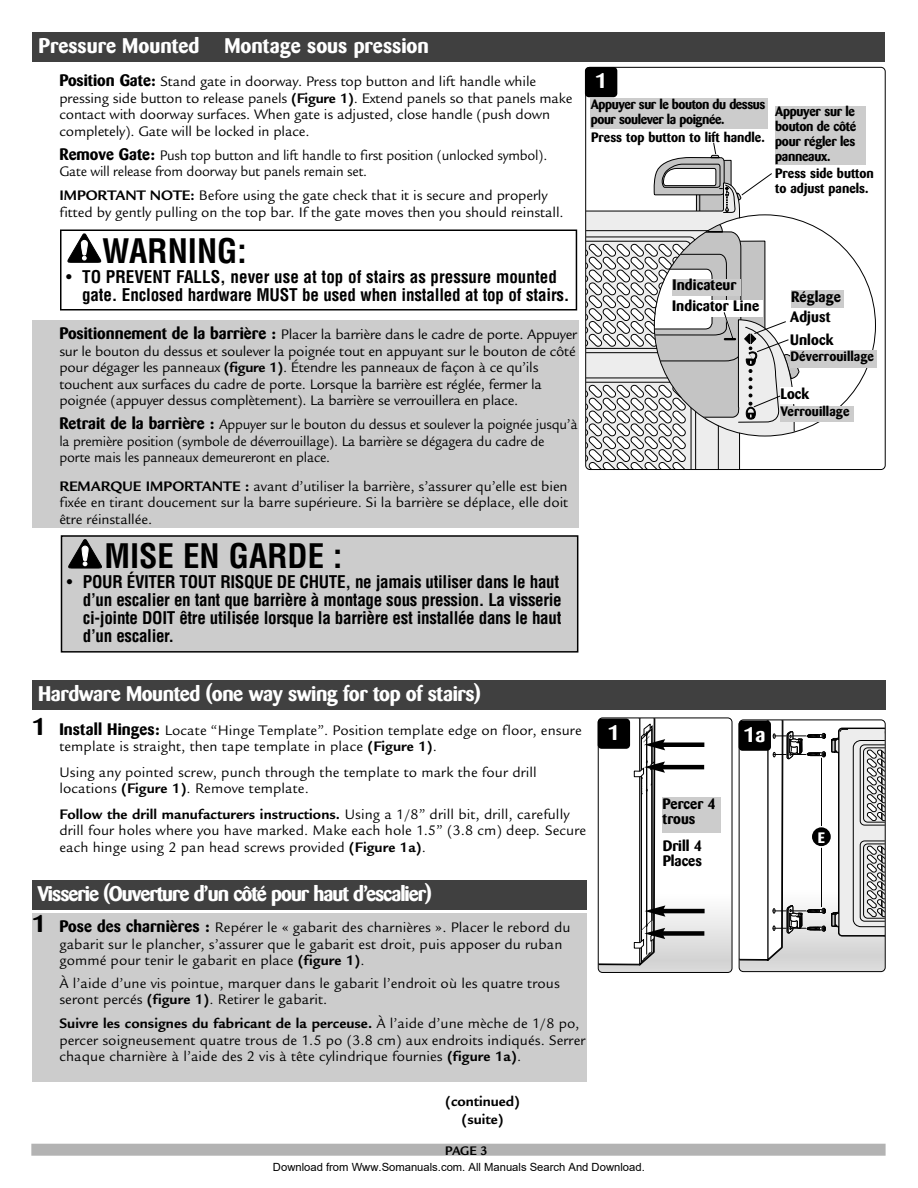
<style>
.page{position:relative;width:918px;height:1188px;background:#fff}
.page>*{position:absolute;margin:0;border:0;box-sizing:border-box;transform-origin:0 0}
.t1{font:700 condensed 33px "Helvetica";color:#000}
.t2{font:700 21px "Barmeno";letter-spacing:-.02em;color:#fff}
.t3{font:700 21px "Barmeno";letter-spacing:-.05em;color:#fff}
.t4{font:700 21px "Barmeno";color:#fff}
.t5{font:700 condensed 17.1px/18px "Helvetica";letter-spacing:-.02em;color:#000}
.t6{font:15px/16.5px "Legacy Sans";letter-spacing:-.005em;color:#000}
.t7{font:15px/16.5px "Legacy Sans";letter-spacing:-.005em;color:#000;scale:.95 1}
.t8{font:700 15px/15px "Barmeno";letter-spacing:.005em;color:#000}
.t9{font:700 15px/18px "Legacy Sans";color:#000;text-align:center}
.t10{font:700 15px "Barmeno";color:#fff}
.t11{font:700 13.5px/15px "Barmeno";letter-spacing:-.02em;color:#000}
.t12{font:700 13.5px/15px "Barmeno";color:#000}
.t13{font:700 13.5px "Barmeno";letter-spacing:.005em;color:#000}
.t14{font:700 13.5px "Legacy Sans";color:#000;scale:.95 1}
.t15{font:11.25px "Arial";color:#000}
.s1{font-family:"Barmeno";font-weight:700;font-size:16.5px}
.s2{font-weight:700}
.s3{font-weight:400;font-size:16.8px}
.s4{font-family:"Barmeno";font-weight:700;font-size:24px}
</style>
<div class="page">
<svg style="left:587px;top:210px;width:153px;height:13px;background:#e0e0e0"></svg>
<div style="left:591px;top:98px;width:177px;height:31px;background:#ccc"></div>
<div style="left:655px;top:215px;width:220px;height:221px;background:#fff;border-radius:50%"></div>
<svg style="left:653px;top:142px;width:120px;height:73px"></svg>
<svg style="left:586px;top:223px;width:214px;height:246px"></svg>
<div style="left:790px;top:311px;width:61px;height:41px;background:#fff"></div>
<div style="left:791px;top:291px;width:52px;height:17px;background:#ccc"></div>
<div style="left:673px;top:279px;width:68px;height:17px;background:#ccc"></div>
<div style="left:31px;top:1144px;width:855px;height:12px;background:#b3b3b3"></div>
<div style="left:32px;top:32px;width:853px;height:30px;background:#404040"></div>
<div style="left:585px;top:67px;width:32px;height:30px;background:#000;border-radius:4px"></div>
<div style="left:60px;top:230px;width:517px;height:80px;border:2px solid #000"></div>
<svg style="left:67px;top:233px;width:35px;height:30px"></svg>
<div style="left:32px;top:321px;width:547px;height:207px;background:#ccc"></div>
<div style="left:598px;top:719px;width:32px;height:30px;background:#000;border-radius:4px"></div>
<svg style="left:599px;top:718px;width:133px;height:254px"></svg>
<svg style="left:740px;top:720px;width:145px;height:250px"></svg>
<div style="left:739px;top:720px;width:147px;height:252px;border:1px solid #000;border-radius:4px"></div>
<div style="left:739px;top:721px;width:32px;height:30px;background:#000;border-radius:4px"></div>
<div style="left:812px;top:827px;width:19px;height:19px;background:#000;border-radius:50%"></div>
<hr style="left:821px;top:758px;width:1px;height:68px;background:#000">
<hr style="left:821px;top:848px;width:1px;height:59px;background:#000">
<div style="left:32px;top:681px;width:854px;height:29px;background:#404040"></div>
<div style="left:775px;top:106px;width:91px;height:59px;background:#ccc"></div>
<div style="left:790px;top:351px;width:87px;height:17px;background:#ccc"></div>
<div style="left:781px;top:406px;width:73px;height:16px;background:#ccc"></div>
<div style="left:32px;top:914px;width:555px;height:168px;background:#ccc"></div>
<div style="left:32px;top:880px;width:555px;height:30px;background:#404040"></div>
<div style="left:62px;top:537px;width:515px;height:114px;background:#ccc"></div>
<div style="left:61px;top:535px;width:517px;height:118px;border:2px solid #000"></div>
<svg style="left:68px;top:539px;width:34px;height:30px"></svg>
<h2 class="t4" style="left:39px;top:37px;width:392px">Pressure Mounted Montage sous pression</h2>
<p class="t6" style="left:59px;top:75px;width:514px"><span class="s1">Position Gate:</span> Stand gate in doorway. Press top button and lift handle while pressing side button to release panels <span class="s2">(Figure 1)</span>. Extend panels so that panels make contact with doorway surfaces. When gate is adjusted, close handle (push down completely). Gate will be locked in place.</p>
<p class="t7" style="left:59px;top:148px;width:515px"><span class="s1">Remove Gate:</span> Push top button and lift handle to first position (unlocked symbol).<br>Gate will release from doorway but panels remain set.</p>
<p class="t6" style="left:59px;top:189px;width:506px"><span class="s2">IMPORTANT NOTE:</span> Before using the gate check that it is secure and properly fitted by gently pulling on the top bar. If the gate moves then you should reinstall.</p>
<h1 class="t1" style="left:102px;top:238px;width:146px">WARNING:</h1>
<p class="t5" style="left:82px;top:269px;width:489px;text-indent:-16px"><span class="s3">•</span> TO PREVENT FALLS, never use at top of stairs as pressure mounted gate. Enclosed hardware MUST be used when installed at top of stairs.</p>
<p class="t6" style="left:59px;top:328px;width:519px"><span class="s1">Positionnement de la barrière :</span> Placer la barrière dans le cadre de porte. Appuyer sur le bouton du dessus et soulever la poignée tout en appuyant sur le bouton de côté pour dégager les panneaux <span class="s2">(figure 1)</span>. Étendre les panneaux de façon à ce qu’ils touchent aux surfaces du cadre de porte. Lorsque la barrière est réglée, fermer la poignée (appuyer dessus complètement). La barrière se verrouillera en place.</p>
<p class="t7" style="left:59px;top:418px;width:547px"><span class="s1">Retrait de la barrière :</span> Appuyer sur le bouton du dessus et soulever la poignée jusqu’à la première position (symbole de déverrouillage). La barrière se dégagera du cadre de porte mais les panneaux demeureront en place.</p>
<p class="t6" style="left:59px;top:479px;width:510px;text-align:justify"><span class="s2">REMARQUE IMPORTANTE :</span> avant d’utiliser la barrière, s’assurer qu’elle est bien fixée en tirant doucement sur la barre supérieure. Si la barrière se déplace, elle doit être réinstallée.</p>
<h1 class="t1" style="left:104px;top:544px;width:240px">MISE EN GARDE :</h1>
<p class="t5" style="left:83px;top:575px;width:480px;text-indent:-16px"><span class="s3">•</span> POUR ÉVITER TOUT RISQUE DE CHUTE, ne jamais utiliser dans le haut d’un escalier en tant que barrière à montage sous pression. La visserie ci-jointe DOIT être utilisée lorsque la barrière est installée dans le haut d’un escalier.</p>
<h2 class="t2" style="left:595px;top:72px;width:13px">1</h2>
<p class="t11" style="left:591px;top:98px;width:176px">Appuyer sur le bouton du dessus pour soulever la poignée.</p>
<p class="t12" style="left:591px;top:130px;width:175px">Press top button to lift handle.</p>
<p class="t11" style="left:775px;top:105px;width:83px;text-align:justify">Appuyer sur le bouton de côté pour régler les panneaux.</p>
<p class="t12" style="left:775px;top:167px;width:100px">Press side button to adjust panels.</p>
<p class="t8" style="left:673px;top:279px;width:65px">Indicateur</p>
<p class="t8" style="left:672px;top:300px;width:89px">Indicator Line</p>
<p class="t8" style="left:791px;top:291px;width:51px">Réglage</p>
<p class="t8" style="left:790px;top:307px;width:45px;line-height:22.5px">Adjust<br>Unlock</p>
<p class="t13" style="left:790px;top:351px;width:85px">Déverrouillage</p>
<p class="t8" style="left:780px;top:387px;width:30px">Lock</p>
<p class="t13" style="left:781px;top:406px;width:70px">Verrouillage</p>
<h2 class="t2" style="left:38px;top:685px;width:444px">Hardware Mounted (one way swing for top of stairs)</h2>
<p class="t6" style="left:59px;top:723px;width:524px;text-indent:-27px"><span class="s4">1</span> <span class="s1">Install Hinges:</span> Locate “Hinge Template”. Position template edge on floor, ensure template is straight, then tape template in place <span class="s2">(Figure 1)</span>.</p>
<p class="t6" style="left:59px;top:765px;width:479px">Using any pointed screw, punch through the template to mark the four drill locations <span class="s2">(Figure 1)</span>. Remove template.</p>
<p class="t6" style="left:59px;top:807px;width:528px"><span class="s2">Follow the drill manufacturers instructions.</span> Using a 1/8” drill bit, drill, carefully drill four holes where you have marked. Make each hole 1.5” (3.8 cm) deep. Secure each hinge using 2 pan head screws provided <span class="s2">(Figure 1a)</span>.</p>
<h2 class="t3" style="left:38px;top:885px;width:396px">Visserie (Ouverture d’un côté pour haut d’escalier)</h2>
<p class="t6" style="left:59px;top:921px;width:513px;text-indent:-27px"><span class="s4">1</span> <span class="s1">Pose des charnières :</span> Repérer le « gabarit des charnières ». Placer le rebord du gabarit sur le plancher, s’assurer que le gabarit est droit, puis apposer du ruban gommé pour tenir le gabarit en place <span class="s2">(figure 1)</span>.</p>
<p class="t6" style="left:59px;top:976px;width:502px">À l’aide d’une vis pointue, marquer dans le gabarit l’endroit où les quatre trous seront percés <span class="s2">(figure 1)</span>. Retirer le gabarit.</p>
<p class="t6" style="left:59px;top:1017px;width:528px"><span class="s2">Suivre les consignes du fabricant de la perceuse.</span> À l’aide d’une mèche de 1/8 po, percer soigneusement quatre trous de 1.5 po (3.8 cm) aux endroits indiqués. Serrer chaque charnière à l’aide des 2 vis à tête cylindrique fournies <span class="s2">(figure 1a)</span>.</p>
<p class="t9" style="left:445px;top:1094px;width:76px">(continued) (suite)</p>
<p class="t14" style="left:445px;top:1145px;width:46px">PAGE 3</p>
<h2 class="t2" style="left:608px;top:723px;width:13px">1</h2>
<p class="t15" style="left:273px;top:1160px;width:373px">Download from Www.Somanuals.com. All Manuals Search And Download.</p>
<p class="t8" style="left:663px;top:797px;width:55px">Percer 4 trous</p>
<p class="t8" style="left:663px;top:840px;width:41px">Drill 4<br>Places</p>
<h2 class="t2" style="left:744px;top:725px;width:23px">1a</h2>
<p class="t10" style="left:818px;top:831px;width:9px">E</p>
</div>
